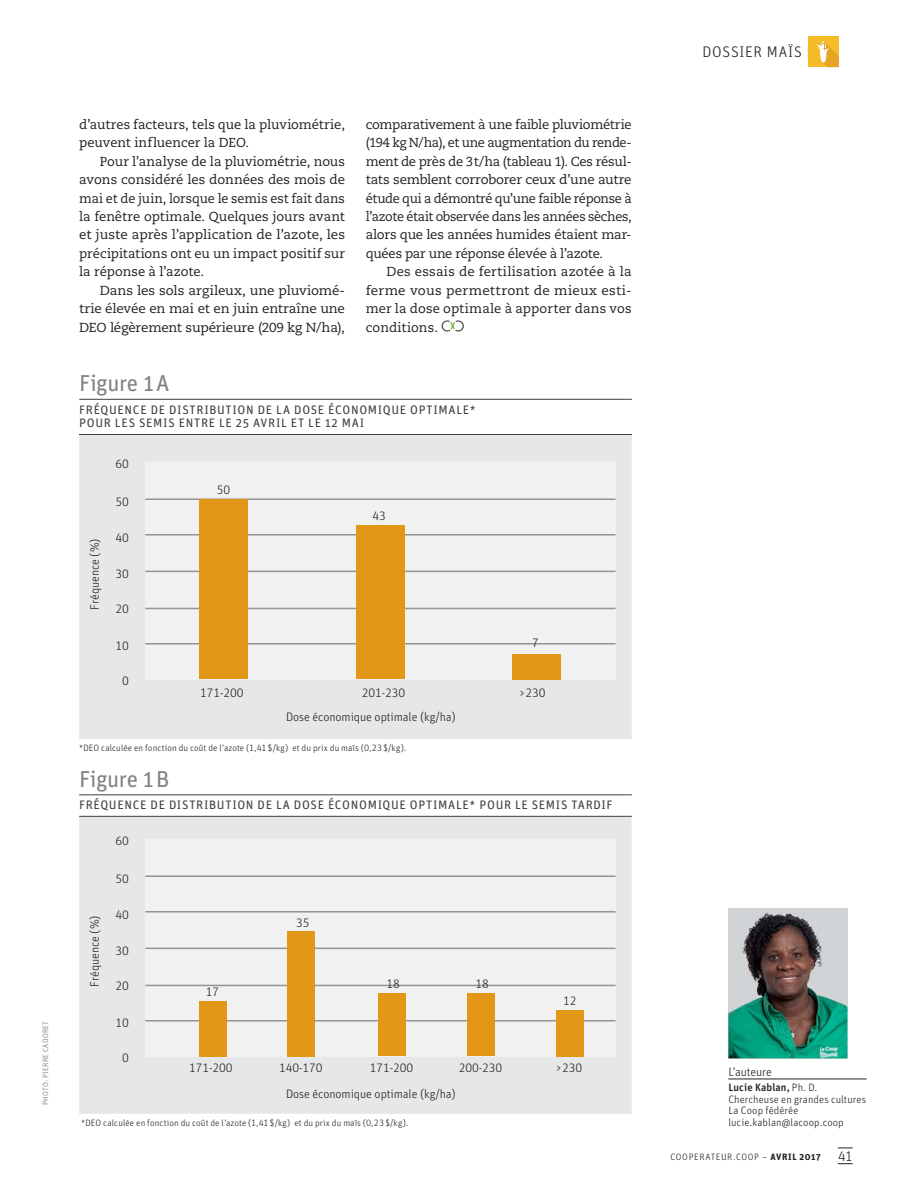
<style>
.page{position:relative;width:918px;height:1188px;background:#fff}
.page>*{position:absolute;margin:0;border:0;box-sizing:border-box;transform-origin:0 0}
.t1{font:22.95px "Unit";letter-spacing:-.025em;color:#808285}
.t2{font:15.3px "Unit Light LF";letter-spacing:.05em;color:#231f20}
.t3{font:13.05px/18.5px "Caecilia LT Std";letter-spacing:-.005em;color:#231f20;text-align:justify}
.t4{font:12.3px "Unit Light LF";letter-spacing:-.005em;color:#231f20}
.t5{font:12.3px/13.8px "Unit";letter-spacing:.055em;color:#404041}
.t6{font:10.8px/11.6px "Unit Light LF";letter-spacing:.005em;color:#231f20}
.t7{font:500 10.8px "Unit";letter-spacing:.01em;color:#231f20}
.t8{font:9.15px "Unit Light LF";letter-spacing:.015em;color:#231f20}
.t9{font:9.15px "Unit Light LF";letter-spacing:.065em;color:#231f20}
.t10{font:300 7.65px "Unit";letter-spacing:.025em;color:#6d6e70}
.s1{color:#e29717}
.s2{font-family:"Unit Light LF";font-weight:400}
.s3{font-family:"Unit";font-weight:700}
.s4{font-size:13.8px}
</style>
<div class="page">
<svg style="left:838px;top:1163px;width:15px;height:1px"></svg>
<svg style="left:838px;top:1148px;width:15px;height:1px"></svg>
<hr style="left:79px;top:399px;width:553px;height:1px;background:#404041">
<hr style="left:79px;top:434px;width:553px;height:1px;background:#404041">
<div style="left:79px;top:436px;width:553px;height:303px;background:#e6e7e8"></div>
<hr style="left:79px;top:435px;width:553px;height:1px;background:#3e3d3f">
<div style="left:145px;top:462px;width:471px;height:217px;background:#f1f1f2"></div>
<hr style="left:145px;top:498px;width:471px;height:2px;background:#939598">
<hr style="left:145px;top:534px;width:471px;height:2px;background:#939598">
<hr style="left:145px;top:571px;width:471px;height:1px;background:#939598">
<hr style="left:145px;top:608px;width:471px;height:1px;background:#939598">
<hr style="left:145px;top:643px;width:471px;height:2px;background:#939598">
<div style="left:199px;top:499px;width:48px;height:180px;background:#e29717"></div>
<div style="left:356px;top:525px;width:48px;height:154px;background:#e29717"></div>
<div style="left:512px;top:654px;width:49px;height:25px;background:#e29717"></div>
<div style="left:79px;top:817px;width:553px;height:297px;background:#e6e7e8"></div>
<div style="left:145px;top:839px;width:471px;height:217px;background:#f1f1f2"></div>
<hr style="left:145px;top:875px;width:471px;height:2px;background:#939598">
<hr style="left:145px;top:911px;width:471px;height:2px;background:#939598">
<hr style="left:145px;top:948px;width:471px;height:1px;background:#939598">
<hr style="left:145px;top:985px;width:471px;height:1px;background:#939598">
<hr style="left:145px;top:1020px;width:471px;height:2px;background:#939598">
<div style="left:199px;top:1001px;width:28px;height:55px;background:#e29717"></div>
<div style="left:288px;top:931px;width:27px;height:125px;background:#e29717"></div>
<div style="left:378px;top:994px;width:28px;height:62px;background:#e29717"></div>
<div style="left:467px;top:994px;width:28px;height:62px;background:#e29717"></div>
<div style="left:556px;top:1010px;width:28px;height:46px;background:#e29717"></div>
<svg style="left:442px;top:320px;width:22px;height:12px"></svg>
<img style="left:728px;top:908px;width:119px;height:150px">
<hr style="left:728px;top:1079px;width:139px;height:1px;background:#231f20">
<div style="left:808px;top:37px;width:31px;height:30px;background:#f5bc27"></div>
<svg style="left:816px;top:41px;width:23px;height:26px"></svg>
<hr style="left:79px;top:794px;width:553px;height:1px;background:#404041">
<hr style="left:79px;top:816px;width:553px;height:1px;background:#404041">
<p class="t10" style="left:43px;top:1105px;width:86px;rotate:-90deg">PHOTO : PIERRE CADORET</p>
<p class="t3" style="left:79px;top:116px;width:267px">d’autres facteurs, tels que la pluviométrie, peuvent influencer la DEO.</p>
<p class="t3" style="left:79px;top:153px;width:268px;text-indent:21px">Pour l’analyse de la pluviométrie, nous avons considéré les données des mois de mai et de juin, lorsque le semis est fait dans la fenêtre optimale. Quelques jours avant et juste après l’application de l’azote, les précipitations ont eu un impact positif sur la réponse à l’azote.</p>
<p class="t3" style="left:79px;top:282px;width:267px;text-indent:21px">Dans les sols argileux, une pluviomé&shy;trie élevée en mai et en juin entraîne une DEO légèrement supérieure (209 kg N/ha),</p>
<p class="t3" style="left:366px;top:116px;width:267px">comparativement à une faible pluviométrie (194 kg N/ha), et une augmentation du rende&shy;ment de près de 3t/ha (tableau 1). Ces résul&shy;tats semblent corroborer ceux d’une autre étude qui a démontré qu’une faible réponse à l’azote était observée dans les années sèches, alors que les années humides étaient mar&shy;quées par une réponse élevée à l’azote.</p>
<p class="t3" style="left:366px;top:264px;width:267px;text-indent:21px">Des essais de fertilisation azotée à la ferme vous permettront de mieux esti&shy;mer la dose optimale à apporter dans vos conditions.</p>
<h1 class="t1" style="left:79px;top:375px;width:92px">Figure 1 A</h1>
<p class="t5" style="left:79px;top:403px;width:398px">FRÉQUENCE DE DISTRIBUTION DE LA DOSE ÉCONOMIQUE OPTIMALE*<br>POUR LES SEMIS ENTRE LE 25 AVRIL ET LE 12 MAI</p>
<p class="t4" style="left:90px;top:610px;width:73px;rotate:-90deg">Fréquence (%)</p>
<p class="t4" style="left:116px;top:460px;width:15px">60</p>
<p class="t4" style="left:116px;top:497px;width:15px">50</p>
<p class="t4" style="left:116px;top:533px;width:15px">40</p>
<p class="t4" style="left:116px;top:570px;width:15px">30</p>
<p class="t4" style="left:116px;top:604px;width:15px">20</p>
<p class="t4" style="left:116px;top:641px;width:15px">10</p>
<p class="t4" style="left:122px;top:677px;width:8px">0</p>
<p class="t4" style="left:217px;top:485px;width:15px">50</p>
<p class="t4" style="left:373px;top:511px;width:15px">43</p>
<p class="t4" style="left:532px;top:639px;width:8px">7</p>
<p class="t4" style="left:200px;top:688px;width:45px">171-200</p>
<p class="t4" style="left:362px;top:688px;width:45px">201-230</p>
<p class="t4" style="left:519px;top:688px;width:28px">&gt;230</p>
<p class="t4" style="left:286px;top:712px;width:171px">Dose économique optimale (kg/ha)</p>
<p class="t8" style="left:79px;top:745px;width:329px">*DEO calculée en fonction du coût de l’azote (1,41 $/kg) et du prix du maïs (0,23 $/kg).</p>
<h1 class="t1" style="left:79px;top:771px;width:92px">Figure 1 B</h1>
<p class="t5" style="left:79px;top:799px;width:535px">FRÉQUENCE DE DISTRIBUTION DE LA DOSE ÉCONOMIQUE OPTIMALE* POUR LE SEMIS TARDIF</p>
<p class="t4" style="left:90px;top:987px;width:73px;rotate:-90deg">Fréquence (%)</p>
<p class="t4" style="left:116px;top:837px;width:15px">60</p>
<p class="t4" style="left:116px;top:874px;width:15px">50</p>
<p class="t4" style="left:116px;top:910px;width:15px">40</p>
<p class="t4" style="left:116px;top:947px;width:15px">30</p>
<p class="t4" style="left:116px;top:981px;width:15px">20</p>
<p class="t4" style="left:116px;top:1018px;width:15px">10</p>
<p class="t4" style="left:122px;top:1054px;width:8px">0</p>
<p class="t4" style="left:206px;top:987px;width:15px">17</p>
<p class="t4" style="left:189px;top:1063px;width:45px">171-200</p>
<p class="t4" style="left:296px;top:918px;width:15px">35</p>
<p class="t4" style="left:279px;top:1063px;width:45px">140-170</p>
<p class="t4" style="left:387px;top:980px;width:15px">18</p>
<p class="t4" style="left:370px;top:1063px;width:45px">171-200</p>
<p class="t4" style="left:476px;top:980px;width:15px">18</p>
<p class="t4" style="left:459px;top:1063px;width:45px">200-230</p>
<p class="t4" style="left:286px;top:1089px;width:171px">Dose économique optimale (kg/ha)</p>
<p class="t8" style="left:81px;top:1119px;width:329px">*DEO calculée en fonction du coût de l’azote (1,41 $/kg) et du prix du maïs (0,23 $/kg).</p>
<p class="t4" style="left:563px;top:996px;width:15px">12</p>
<p class="t4" style="left:555px;top:1063px;width:28px">&gt;230</p>
<p class="t2" style="left:702px;top:46px;width:110px">DOSSIER MAÏS <span class="s1">|</span></p>
<p class="t4" style="left:728px;top:1067px;width:45px">L’auteure</p>
<p class="t7" style="left:728px;top:1084px;width:91px">Lucie Kablan, <span class="s2">Ph. D.</span></p>
<p class="t6" style="left:728px;top:1094px;width:139px">Chercheuse en grandes cultures<br>La Coop fédérée lucie.kablan@lacoop.coop</p>
<p class="t9" style="left:670px;top:1154px;width:184px">COOPERATEUR.COOP – <span class="s3">AVRIL 2017</span> <span class="s4">41</span></p>
</div>
